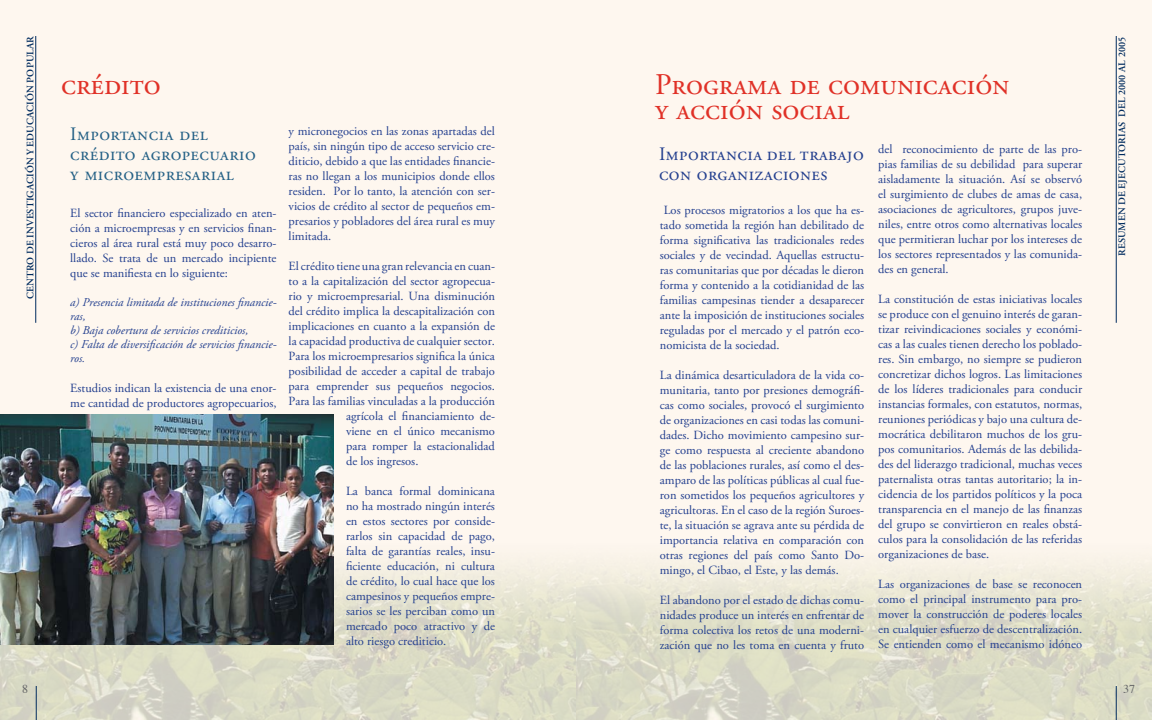
<style>
.page{position:relative;width:1152px;height:720px;background:#fef7ef}
.page>*{position:absolute;margin:0;border:0;box-sizing:border-box;transform-origin:0 0}
.t1{font:30px/25px "Adobe Garamond Pro";color:#e03127}
.t2{font:19px/20px "Adobe Garamond Pro";letter-spacing:.025em;color:#256186}
.t3{font:19px/20px "Adobe Garamond Pro";letter-spacing:.025em;color:#24408f}
.t4{font:12.5px/15px "Adobe Garamond Pro";color:#24408f;text-align:justify}
.t5{font:italic 12px/14px "Adobe Garamond Pro";color:#24408f}
.t6{font:12px "Times";color:#636466}
.t7{font:600 10px "Adobe Garamond Pro";letter-spacing:.015em;color:#002b5e}
</style>
<div class="page">
<img style="left:0;top:288px;width:1152px;height:432px">
<hr style="left:36px;top:36px;width:1px;height:287px;background:#002b5e">
<hr style="left:36px;top:686px;width:1px;height:34px;background:#002b5e">
<hr style="left:1116px;top:686px;width:1px;height:34px;background:#002b5e">
<hr style="left:1116px;top:36px;width:1px;height:287px;background:#002b5e">
<img style="left:0;top:414px;width:334px;height:231px">
<p class="t7" style="left:25px;top:299px;width:265px;rotate:-90deg">CENTRO DE INVESTIGACIÓN Y EDUCACIÓN POPULAR</p>
<p class="t7" style="left:1116px;top:256px;width:221px;rotate:-90deg">Resumen de ejecutorias del 2000 al 2005</p>
<h1 class="t1" style="left:61px;top:73px;width:101px">crédito</h1>
<h1 class="t1" style="left:655px;top:73px;width:356px">Programa de comunicación y acción social</h1>
<p class="t4" style="left:289px;top:124px;width:208px">y micronegocios en las zonas apartadas del país, sin ningún tipo de acceso servicio cre&shy;diticio, debido a que las entidades financie&shy;ras no llegan a los municipios donde ellos residen. Por lo tanto, la atención con ser&shy;vicios de crédito al sector de pequeños em&shy;presarios y pobladores del área rural es muy limitada.</p>
<p class="t4" style="left:289px;top:259px;width:208px">El crédito tiene una gran relevancia en cuan-</p>
<p class="t4" style="left:289px;top:274px;width:208px">to a la capitalización del sector agropecua-</p>
<p class="t4" style="left:289px;top:289px;width:208px">rio y microempresarial. Una disminución</p>
<p class="t4" style="left:289px;top:304px;width:208px">del crédito implica la descapitalización con</p>
<p class="t4" style="left:289px;top:319px;width:208px">implicaciones en cuanto a la expansión de</p>
<p class="t4" style="left:289px;top:334px;width:208px">la capacidad productiva de cualquier sector.</p>
<p class="t4" style="left:289px;top:349px;width:208px">Para los microempresarios significa la única</p>
<p class="t4" style="left:289px;top:364px;width:208px">posibilidad de acceder a capital de trabajo</p>
<p class="t4" style="left:289px;top:379px;width:208px">para emprender sus pequeños negocios.</p>
<p class="t4" style="left:289px;top:394px;width:208px">Para las familias vinculadas a la producción</p>
<p class="t4" style="left:346px;top:409px;width:151px">agrícola el financiamiento de-</p>
<p class="t4" style="left:346px;top:424px;width:150px">viene en el único mecanismo</p>
<p class="t4" style="left:346px;top:439px;width:150px">para romper la estacionalidad</p>
<p class="t4" style="left:346px;top:454px;width:74px">de los ingresos.</p>
<p class="t4" style="left:346px;top:484px;width:151px">La banca formal dominicana no ha mostrado ningún interés en estos sectores por conside&shy;rarlos sin capacidad de pago, falta de garantías reales, insu&shy;ficiente educación, ni cultura de crédito, lo cual hace que los campesinos y pequeños empre&shy;sarios se les perciban como un mercado poco atractivo y de alto riesgo crediticio.</p>
<h2 class="t2" style="left:70px;top:124px;width:187px">Importancia del crédito agropecuario y microempresarial</h2>
<p class="t4" style="left:70px;top:206px;width:208px">El sector financiero especializado en aten&shy;ción a microempresas y en servicios finan&shy;cieros al área rural está muy poco desarro&shy;llado. Se trata de un mercado incipiente que se manifiesta en lo siguiente:</p>
<p class="t5" style="left:70px;top:295px;width:208px">a) Presencia limitada de instituciones financie&shy;ras,<br>b) Baja cobertura de servicios crediticios,<br>c) Falta de diversificación de servicios financie&shy;ros.</p>
<p class="t4" style="left:70px;top:381px;width:208px">Estudios indican la existencia de una enor&shy;me cantidad de productores agropecuarios,</p>
<p class="t4" style="left:878px;top:142px;width:206px">del reconocimiento de parte de las pro&shy;pias familias de su debilidad para superar aisladamente la situación. Así se observó el surgimiento de clubes de amas de casa, asociaciones de agricultores, grupos juve&shy;niles, entre otros como alternativas locales que permitieran luchar por los intereses de los sectores representados y las comunida&shy;des en general.</p>
<p class="t4" style="left:878px;top:292px;width:206px">La constitución de estas iniciativas locales se produce con el genuino interés de garan&shy;tizar reivindicaciones sociales y económi&shy;cas a las cuales tienen derecho los poblado&shy;res. Sin embargo, no siempre se pudieron concretizar dichos logros. Las limitaciones de los líderes tradicionales para conducir instancias formales, con estatutos, normas, reuniones periódicas y bajo una cultura de&shy;mocrática debilitaron muchos de los gru&shy;pos comunitarios. Además de las debilida&shy;des del liderazgo tradicional, muchas veces paternalista otras tantas autoritario; la in&shy;cidencia de los partidos políticos y la poca transparencia en el manejo de las finanzas del grupo se convirtieron en reales obstá&shy;culos para la consolidación de las referidas organizaciones de base.</p>
<p class="t4" style="left:878px;top:577px;width:206px">Las organizaciones de base se reconocen como el principal instrumento para pro&shy;mover la construcción de poderes locales en cualquier esfuerzo de descentralización.<br>Se entienden como el mecanismo idóneo</p>
<h2 class="t3" style="left:659px;top:144px;width:206px">Importancia del trabajo con organizaciones</h2>
<p class="t4" style="left:660px;top:203px;width:206px;text-indent:4px">Los procesos migratorios a los que ha es&shy;tado sometida la región han debilitado de forma significativa las tradicionales redes sociales y de vecindad. Aquellas estructu&shy;ras comunitarias que por décadas le dieron forma y contenido a la cotidianidad de las familias campesinas tiender a desaparecer ante la imposición de instituciones sociales reguladas por el mercado y el patrón eco&shy;nomicista de la sociedad.</p>
<p class="t4" style="left:660px;top:368px;width:206px">La dinámica desarticuladora de la vida co&shy;munitaria, tanto por presiones demográfi&shy;cas como sociales, provocó el surgimiento de organizaciones en casi todas las comuni&shy;dades. Dicho movimiento campesino sur&shy;ge como respuesta al creciente abandono de las poblaciones rurales, así como el des&shy;amparo de las políticas públicas al cual fue&shy;ron sometidos los pequeños agricultores y agricultoras. En el caso de la región Suroes&shy;te, la situación se agrava ante su pérdida de importancia relativa en comparación con otras regiones del país como Santo Do&shy;mingo, el Cibao, el Este, y las demás.</p>
<p class="t4" style="left:660px;top:593px;width:206px">El abandono por el estado de dichas comu&shy;nidades produce un interés en enfrentar de forma colectiva los retos de una moderni&shy;zación que no les toma en cuenta y fruto</p>
<p class="t6" style="left:22px;top:678px;width:7px">8</p>
<p class="t6" style="left:1123px;top:678px;width:13px">37</p>
</div>
